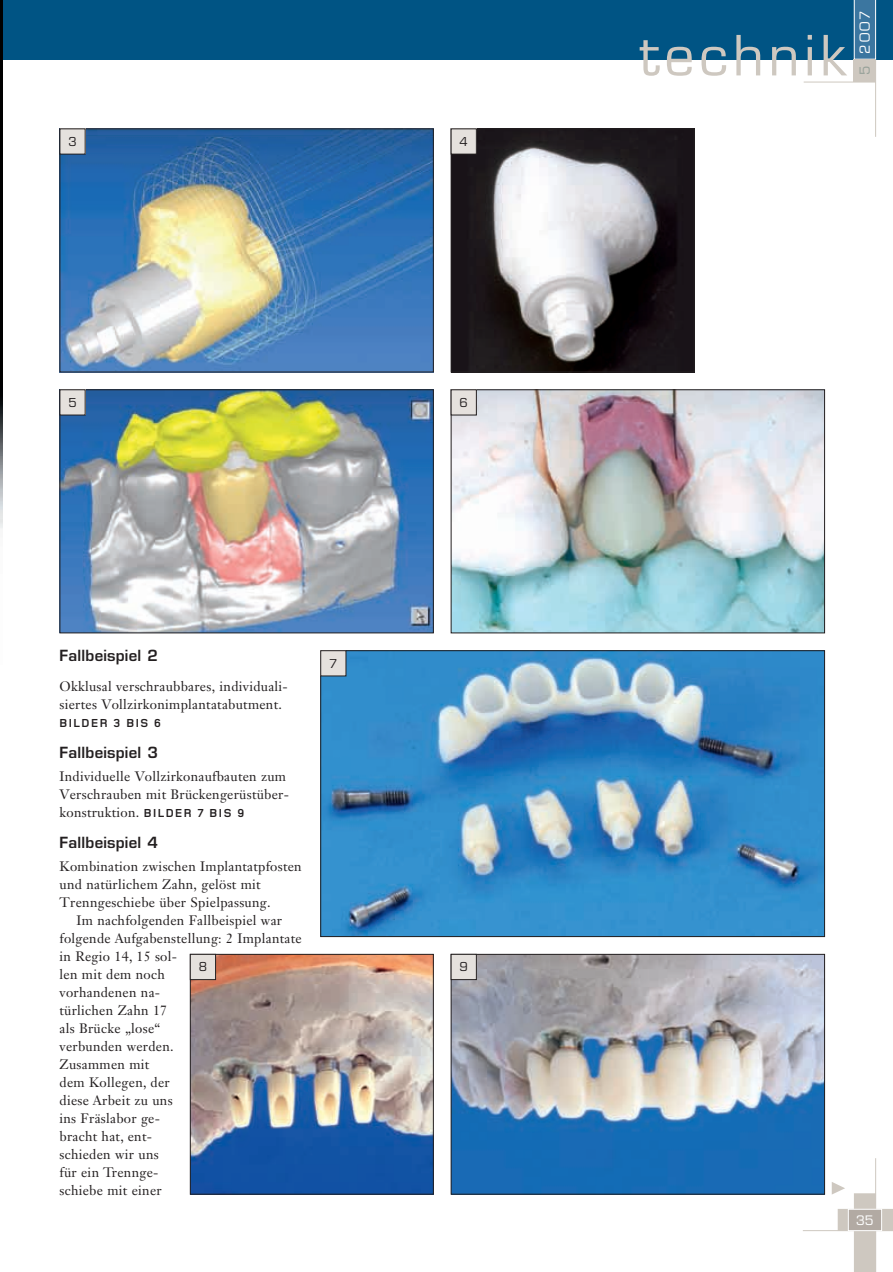
<style>
.page{position:relative;width:893px;height:1272px;background:#fff}
.page>*{position:absolute;margin:0;border:0;box-sizing:border-box;transform-origin:0 0}
.t1{font:54px "Eurostile LT Std";letter-spacing:.08em;color:#cec8c0}
.t2{font:600 15px "Eurostile LT Std";letter-spacing:.015em;color:#231f20}
.t3{font:13.5px/18px "Janson Text LT Std";letter-spacing:.02em;color:#231f20}
.t4{font:13.5px "Eurostile LT Std";color:#fff}
.t5{font:13.5px "Eurostile LT Std";color:#96a199}
.t6{font:12.75px "Eurostile LT Std";color:#fff}
.t7{font:700 12px "Foundry Monoline";letter-spacing:.125em;color:#231f20}
.t8{font:12px "Eurostile LT Std";color:#231f20}
.s1{font-family:"Foundry Monoline";font-weight:700;font-size:12px}
</style>
<div class="page">
<div style="left:0;top:0;width:893px;height:60px;background:#005484"></div>
<svg style="left:854px;top:0;width:22px;height:60px"></svg>
<img style="left:0;top:0;width:2px;height:529px">
<hr style="left:875px;top:60px;width:1px;height:77px;background:#cec8c0">
<hr style="left:804px;top:82px;width:72px;height:1px;background:#cec8c0">
<hr style="left:875px;top:1158px;width:1px;height:113px;background:#cec8c0">
<hr style="left:803px;top:1230px;width:90px;height:1px;background:#cec8c0">
<div style="left:853px;top:60px;width:23px;height:22px;background:#cec8c0"></div>
<img style="left:453px;top:955px;width:370px;height:237px">
<div style="left:451px;top:953px;width:374px;height:241px;border:1px solid #231f20"></div>
<div style="left:451px;top:954px;width:25px;height:25px;background:#e5e1dd"></div>
<div style="left:451px;top:953px;width:26px;height:26px;border:1px solid #231f20"></div>
<img style="left:453px;top:130px;width:239px;height:240px">
<div style="left:451px;top:128px;width:243px;height:244px;border:1px solid #231f20"></div>
<div style="left:451px;top:129px;width:25px;height:25px;background:#e5e1dd"></div>
<img style="left:192px;top:955px;width:240px;height:237px">
<div style="left:190px;top:953px;width:244px;height:241px;border:1px solid #231f20"></div>
<div style="left:190px;top:954px;width:26px;height:25px;background:#e5e1dd"></div>
<div style="left:190px;top:953px;width:26px;height:26px;border:1px solid #231f20"></div>
<img style="left:62px;top:130px;width:370px;height:240px">
<div style="left:60px;top:128px;width:374px;height:244px;border:1px solid #231f20"></div>
<div style="left:60px;top:129px;width:25px;height:25px;background:#e5e1dd"></div>
<img style="left:322px;top:652px;width:501px;height:282px">
<div style="left:320px;top:650px;width:505px;height:286px;border:1px solid #231f20"></div>
<div style="left:321px;top:650px;width:25px;height:26px;background:#e5e1dd"></div>
<div style="left:320px;top:650px;width:26px;height:26px;border:1px solid #231f20"></div>
<img style="left:62px;top:391px;width:370px;height:240px">
<div style="left:60px;top:389px;width:374px;height:244px;border:1px solid #231f20"></div>
<div style="left:60px;top:390px;width:25px;height:25px;background:#e5e1dd"></div>
<img style="left:453px;top:391px;width:370px;height:240px">
<div style="left:451px;top:389px;width:374px;height:244px;border:1px solid #231f20"></div>
<div style="left:451px;top:390px;width:25px;height:25px;background:#e5e1dd"></div>
<div style="left:451px;top:389px;width:26px;height:26px;border:1px solid #231f20"></div>
<svg style="left:832px;top:1182px;width:61px;height:89px"></svg>
<p class="t8" style="left:68px;top:134px;width:10px">3</p>
<p class="t8" style="left:460px;top:134px;width:10px">4</p>
<p class="t8" style="left:68px;top:395px;width:10px">5</p>
<p class="t8" style="left:460px;top:395px;width:10px">6</p>
<p class="t2" style="left:60px;top:645px;width:100px">Fallbeispiel 2</p>
<p class="t3" style="left:60px;top:676px;width:230px">Okklusal verschraubbares, individuali&shy;siertes Vollzirkonimplantatabutment.</p>
<p class="t7" style="left:60px;top:716px;width:103px">BILDER 3 BIS 6</p>
<p class="t2" style="left:60px;top:743px;width:100px">Fallbeispiel 3</p>
<p class="t3" style="left:60px;top:766px;width:231px">Individuelle Vollzirkonaufbauten zum<br>Verschrauben mit Brückengerüstüber&shy;konstruktion. <span class="s1">BILDER 7 BIS 9</span></p>
<p class="t2" style="left:60px;top:833px;width:100px">Fallbeispiel 4</p>
<p class="t3" style="left:60px;top:856px;width:244px">Kombination zwischen Implantatpfosten und natürlichem Zahn, gelöst mit<br>Trenngeschiebe über Spielpassung.</p>
<p class="t3" style="left:60px;top:910px;width:244px;text-indent:17px">Im nachfolgenden Fallbeispiel war folgende Aufgabenstellung: 2 Implantate in Regio 14, 15 sol-<br>len mit dem noch<br>vorhandenen na-<br>türlichen Zahn 17<br>als Brücke „lose“<br>verbunden werden.<br>Zusammen mit<br>dem Kollegen, der<br>diese Arbeit zu uns<br>ins Fräslabor ge-<br>bracht hat, ent-<br>schieden wir uns<br>für ein Trennge-<br>schiebe mit einer</p>
<p class="t8" style="left:199px;top:959px;width:10px">8</p>
<p class="t8" style="left:329px;top:656px;width:10px">7</p>
<p class="t8" style="left:460px;top:959px;width:10px">9</p>
<h1 class="t1" style="left:640px;top:23px;width:208px">technik</h1>
<p class="t4" style="left:857px;top:54px;width:45px;rotate:-90deg">2007</p>
<p class="t5" style="left:857px;top:75px;width:11px;rotate:-90deg">5</p>
<p class="t6" style="left:856px;top:1212px;width:19px">35</p>
</div>
